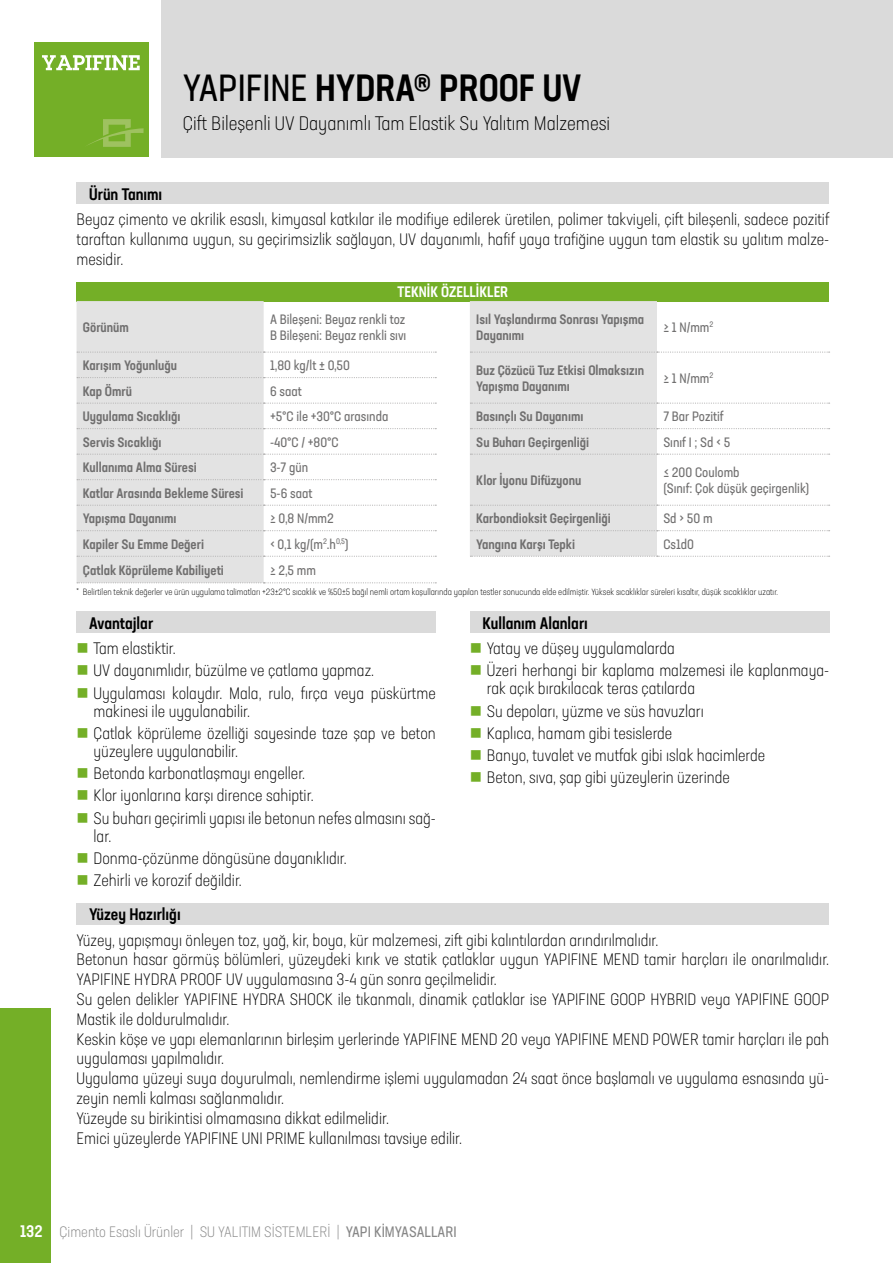
<style>
.page{position:relative;width:893px;height:1263px;background:#fff}
.page>*{position:absolute;margin:0;border:0;box-sizing:border-box;transform-origin:0 0}
.t1{font:500 condensed 37.5px "Neusa Next Pro";color:#000}
.t2{font:300 condensed 19.5px "Neusa Next Pro";color:#000}
.t3{font:300 condensed 16.5px/22.2px "Neusa Next Pro";color:#000}
.t4{font:500 condensed 16.5px "Neusa Next Pro";color:#000}
.t5{font:300 condensed 15px "Neusa Next Pro";color:#878787}
.t6{font:500 condensed 15px "Neusa Next Pro";color:#fff}
.t7{font:500 condensed 13.5px/16.2px "Neusa Next Pro";color:#706f6f}
.t8{font:condensed 13.5px/16.2px "Neusa Next Pro";color:#706f6f}
.t9{font:300 condensed 9px "Neusa Next Pro";color:#000}
.s1{font-weight:400}
.s2{font-weight:500;font-size:16.5px;color:#fff}
</style>
<div class="page">
<div style="left:34px;top:43px;width:115px;height:114px;background:#74af27"></div>
<svg style="left:88px;top:119px;width:56px;height:28px"></svg>
<svg style="left:42px;top:55px;width:98px;height:15px"></svg>
<div style="left:162px;top:0;width:731px;height:157px;background:#dadada"></div>
<div style="left:0;top:1008px;width:51px;height:255px;background:#74af27"></div>
<div style="left:77px;top:183px;width:752px;height:21px;background:#dadada"></div>
<div style="left:77px;top:612px;width:359px;height:21px;background:#dadada"></div>
<div style="left:470px;top:612px;width:359px;height:21px;background:#dadada"></div>
<div style="left:77px;top:903px;width:752px;height:21px;background:#dadada"></div>
<div style="left:77px;top:282px;width:752px;height:19px;background:#74af27"></div>
<svg style="left:77px;top:301px;width:580px;height:282px;fill:#e3e3e3"></svg>
<svg style="left:77px;top:352px;width:359px;height:1px"></svg>
<svg style="left:470px;top:352px;width:360px;height:1px"></svg>
<svg style="left:77px;top:377px;width:359px;height:1px"></svg>
<svg style="left:77px;top:403px;width:359px;height:1px"></svg>
<svg style="left:470px;top:403px;width:360px;height:1px"></svg>
<svg style="left:77px;top:428px;width:359px;height:1px"></svg>
<svg style="left:470px;top:428px;width:360px;height:1px"></svg>
<svg style="left:77px;top:454px;width:359px;height:1px"></svg>
<svg style="left:470px;top:454px;width:360px;height:1px"></svg>
<svg style="left:77px;top:479px;width:359px;height:1px"></svg>
<svg style="left:77px;top:505px;width:359px;height:1px"></svg>
<svg style="left:470px;top:505px;width:360px;height:1px"></svg>
<svg style="left:77px;top:530px;width:359px;height:1px"></svg>
<svg style="left:470px;top:530px;width:360px;height:1px"></svg>
<svg style="left:77px;top:556px;width:359px;height:1px"></svg>
<svg style="left:470px;top:556px;width:360px;height:1px"></svg>
<svg style="left:77px;top:582px;width:359px;height:1px"></svg>
<p class="t4" style="left:89px;top:184px;width:75px">Ürün Tanımı</p>
<h1 class="t1" style="left:183px;top:64px;width:400px"><span class="s1">YAPIFINE</span> HYDRA® PROOF UV</h1>
<p class="t2" style="left:183px;top:111px;width:429px">Çift Bileşenli UV Dayanımlı Tam Elastik Su Yalıtım Malzemesi</p>
<p class="t3" style="left:77px;top:209px;width:754px;line-height:19.8px;text-align:justify">Beyaz çimento ve akrilik esaslı, kimyasal katkılar ile modifiye edilerek üretilen, polimer takviyeli, çift bileşenli, sadece pozitif taraftan kullanıma uygun, su geçirimsizlik sağlayan, UV dayanımlı, hafif yaya trafiğine uygun tam elastik su yalıtım malze&shy;mesidir.</p>
<p class="t6" style="left:397px;top:283px;width:112px">TEKNİK ÖZELLİKLER</p>
<p class="t7" style="left:83px;top:319px;width:47px">Görünüm</p>
<p class="t8" style="left:270px;top:311px;width:138px">A Bileşeni: Beyaz renkli toz<br>B Bileşeni: Beyaz renkli sıvı</p>
<p class="t7" style="left:476px;top:311px;width:169px">Isıl Yaşlandırma Sonrası Yapışma<br>Dayanımı</p>
<p class="t8" style="left:663px;top:319px;width:52px">≥ 1 N/mm<sup>2</sup></p>
<p class="t7" style="left:83px;top:357px;width:96px">Karışım Yoğunluğu</p>
<p class="t8" style="left:270px;top:357px;width:82px">1,80 kg/lt ± 0,50</p>
<p class="t7" style="left:476px;top:362px;width:169px">Buz Çözücü Tuz Etkisi Olmaksızın<br>Yapışma Dayanımı</p>
<p class="t8" style="left:663px;top:370px;width:52px">≥ 1 N/mm<sup>2</sup></p>
<p class="t7" style="left:83px;top:382px;width:51px">Kap Ömrü</p>
<p class="t8" style="left:270px;top:383px;width:33px">6 saat</p>
<p class="t7" style="left:83px;top:408px;width:99px">Uygulama Sıcaklığı</p>
<p class="t8" style="left:270px;top:408px;width:120px">+5°C ile +30°C arasında</p>
<p class="t7" style="left:476px;top:408px;width:109px">Basınçlı Su Dayanımı</p>
<p class="t8" style="left:663px;top:408px;width:62px">7 Bar Pozitif</p>
<p class="t7" style="left:83px;top:434px;width:80px">Servis Sıcaklığı</p>
<p class="t8" style="left:270px;top:434px;width:70px">-40°C / +80°C</p>
<p class="t7" style="left:476px;top:434px;width:114px">Su Buharı Geçirgenliği</p>
<p class="t8" style="left:663px;top:434px;width:69px">Sınıf I ; Sd &lt; 5</p>
<p class="t7" style="left:83px;top:459px;width:115px">Kullanıma Alma Süresi</p>
<p class="t8" style="left:270px;top:459px;width:40px">3-7 gün</p>
<p class="t7" style="left:476px;top:472px;width:107px">Klor İyonu Difüzyonu</p>
<p class="t8" style="left:663px;top:464px;width:147px">≤ 200 Coulomb<br>(Sınıf: Çok düşük geçirgenlik)</p>
<p class="t7" style="left:83px;top:485px;width:162px">Katlar Arasında Bekleme Süresi</p>
<p class="t8" style="left:270px;top:485px;width:44px">5-6 saat</p>
<p class="t7" style="left:83px;top:510px;width:95px">Yapışma Dayanımı</p>
<p class="t8" style="left:270px;top:510px;width:65px">≥ 0,8 N/mm2</p>
<p class="t7" style="left:476px;top:510px;width:136px">Karbondioksit Geçirgenliği</p>
<p class="t8" style="left:663px;top:510px;width:51px">Sd &gt; 50 m</p>
<p class="t7" style="left:83px;top:536px;width:123px">Kapiler Su Emme Değeri</p>
<p class="t8" style="left:270px;top:536px;width:80px">&lt; 0,1 kg/(m<sup>2</sup>.h<sup>0,5</sup>)</p>
<p class="t7" style="left:476px;top:536px;width:100px">Yangına Karşı Tepki</p>
<p class="t8" style="left:663px;top:536px;width:32px">Cs1d0</p>
<p class="t7" style="left:83px;top:562px;width:142px">Çatlak Köprüleme Kabiliyeti</p>
<p class="t8" style="left:270px;top:562px;width:47px">≥ 2,5 mm</p>
<p class="t9" style="left:77px;top:586px;width:703px">* Belirtilen teknik değerler ve ürün uygulama talimatları +23±2°C sıcaklık ve %50±5 bağıl nemli ortam koşullarında yapılan testler sonucunda elde edilmiştir. Yüksek sıcaklıklar süreleri kısaltır, düşük sıcaklıklar uzatır.</p>
<p class="t4" style="left:89px;top:612px;width:66px">Avantajlar</p>
<p class="t3" style="left:94px;top:637px;width:344px">Tam elastiktir.<br>UV dayanımlıdır, büzülme ve çatlama yapmaz.<br>Uygulaması kolaydır. Mala, rulo, fırça veya püskürtme</p>
<p class="t3" style="left:94px;top:700px;width:344px">makinesi ile uygulanabilir.<br>Çatlak köprüleme özelliği sayesinde taze şap ve beton</p>
<p class="t3" style="left:94px;top:740px;width:344px">yüzeylere uygulanabilir.<br>Betonda karbonatlaşmayı engeller.<br>Klor iyonlarına karşı dirence sahiptir.<br>Su buharı geçirimli yapısı ile betonun nefes almasını sağ-</p>
<p class="t3" style="left:94px;top:825px;width:255px">lar.<br>Donma-çözünme döngüsüne dayanıklıdır.<br>Zehirli ve korozif değildir.</p>
<p class="t4" style="left:483px;top:612px;width:107px">Kullanım Alanları</p>
<p class="t3" style="left:487px;top:637px;width:344px">Yatay ve düşey uygulamalarda<br>Üzeri herhangi bir kaplama malzemesi ile kaplanmaya-</p>
<p class="t3" style="left:487px;top:677px;width:280px">rak açık bırakılacak teras çatılarda<br>Su depoları, yüzme ve süs havuzları<br>Kaplıca, hamam gibi tesislerde<br>Banyo, tuvalet ve mutfak gibi ıslak hacimlerde Beton, sıva, şap gibi yüzeylerin üzerinde</p>
<p class="t4" style="left:89px;top:904px;width:93px">Yüzey Hazırlığı</p>
<p class="t3" style="left:77px;top:930px;width:754px;line-height:19.8px">Yüzey, yapışmayı önleyen toz, yağ, kir, boya, kür malzemesi, zift gibi kalıntılardan arındırılmalıdır.<br>Betonun hasar görmüş bölümleri, yüzeydeki kırık ve statik çatlaklar uygun YAPIFINE MEND tamir harçları ile onarılmalıdır.<br>YAPIFINE HYDRA PROOF UV uygulamasına 3-4 gün sonra geçilmelidir.<br>Su gelen delikler YAPIFINE HYDRA SHOCK ile tıkanmalı, dinamik çatlaklar ise YAPIFINE GOOP HYBRID veya YAPIFINE GOOP Mastik ile doldurulmalıdır.<br>Keskin köşe ve yapı elemanlarının birleşim yerlerinde YAPIFINE MEND 20 veya YAPIFINE MEND POWER tamir harçları ile pah uygulaması yapılmalıdır.<br>Uygulama yüzeyi suya doyurulmalı, nemlendirme işlemi uygulamadan 24 saat önce başlamalı ve uygulama esnasında yü&shy;zeyin nemli kalması sağlanmalıdır.<br>Yüzeyde su birikintisi olmamasına dikkat edilmelidir.<br>Emici yüzeylerde YAPIFINE UNI PRIME kullanılması tavsiye edilir.</p>
<p class="t5" style="left:20px;top:1223px;width:438px"><span class="s2">132</span> Çimento Esaslı Ürünler | SU YALITIM SİSTEMLERİ | <span class="s1">YAPI KİMYASALLARI</span></p>
</div>
